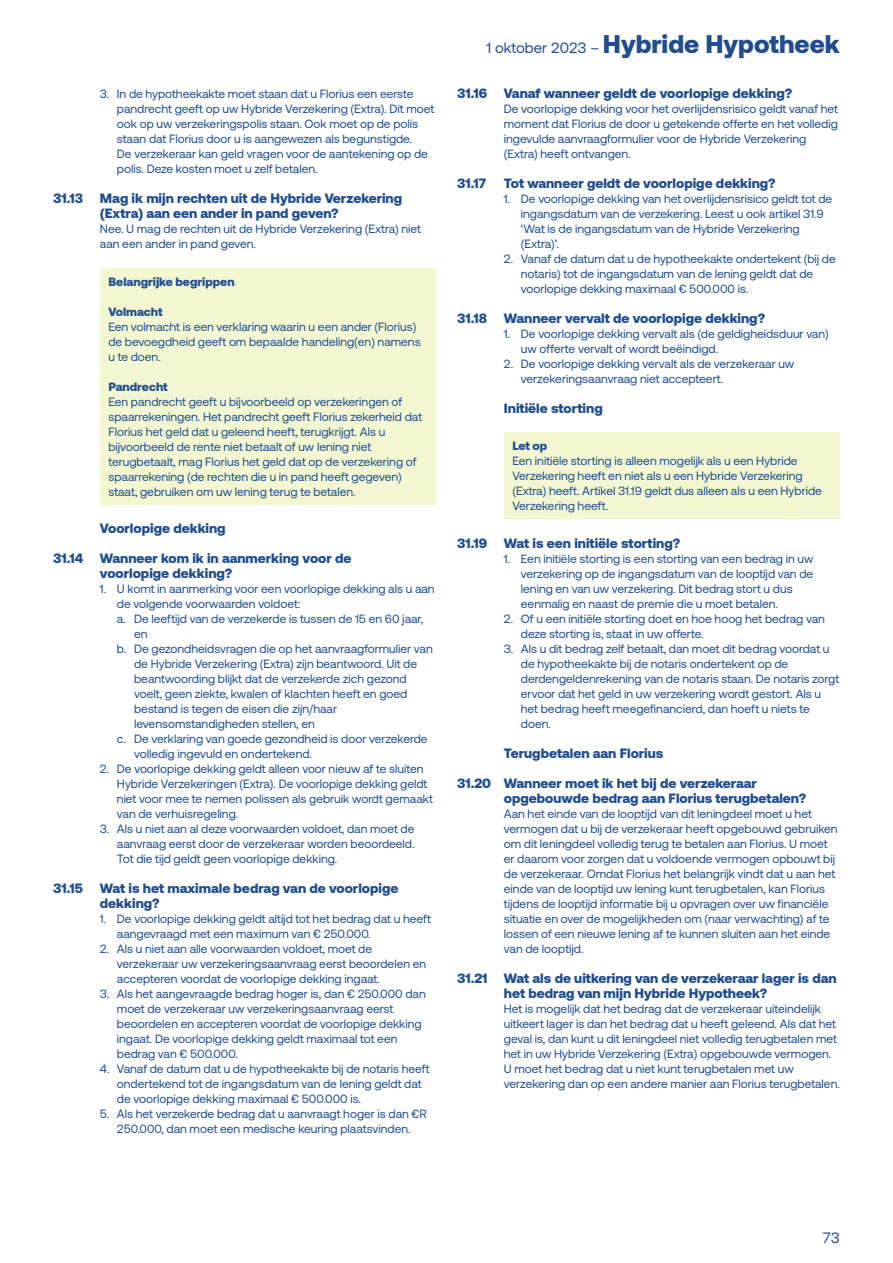
<style>
.page{position:relative;width:893px;height:1263px;background:#fff}
.page>*{position:absolute;margin:0;border:0;box-sizing:border-box;transform-origin:0 0}
.t1{font:900 25.5px "Aeonik";color:#1f4d8f}
.t2{font:15px "Aeonik";color:#1f4d8f}
.t3{font:900 13.5px/15px "Aeonik";color:#1f4d8f}
.t4{font:12px/15px "Aeonik";color:#1f4d8f}
.t5{font:900 12px "Aeonik";color:#1f4d8f}
.s1{font-weight:400;font-size:15px}
</style>
<div class="page">
<div style="left:100px;top:268px;width:336px;height:236px;background:#f2f7d2"></div>
<div style="left:504px;top:432px;width:336px;height:86px;background:#f2f7d2"></div>
<p class="t4" style="left:117px;top:87px;width:319px;text-indent:-17px">3. In de hypotheekakte moet staan dat u Florius een eerste pandrecht geeft op uw Hybride Verzekering (Extra). Dit moet ook op uw verzekeringspolis staan. Ook moet op de polis staan dat Florius door u is aangewezen als begunstigde.<br>De verzekeraar kan geld vragen voor de aantekening op de polis. Deze kosten moet u zelf betalen.</p>
<p class="t3" style="left:100px;top:191px;width:304px;text-indent:-47px">31.13 Mag ik mijn rechten uit de Hybride Verzekering (Extra) aan een ander in pand geven?</p>
<p class="t4" style="left:100px;top:222px;width:323px">Nee. U mag de rechten uit de Hybride Verzekering (Extra) niet aan een ander in pand geven.</p>
<p class="t5" style="left:108px;top:274px;width:128px">Belangrijke begrippen</p>
<p class="t5" style="left:108px;top:304px;width:56px">Volmacht</p>
<p class="t4" style="left:108px;top:319px;width:314px">Een volmacht is een verklaring waarin u een ander (Florius) de bevoegdheid geeft om bepaalde handeling(en) namens u te doen.</p>
<p class="t5" style="left:108px;top:379px;width:61px">Pandrecht</p>
<p class="t4" style="left:108px;top:394px;width:315px">Een pandrecht geeft u bijvoorbeeld op verzekeringen of spaarrekeningen. Het pandrecht geeft Florius zekerheid dat Florius het geld dat u geleend heeft, terugkrijgt. Als u bijvoorbeeld de rente niet betaalt of uw lening niet terugbetaalt, mag Florius het geld dat op de verzekering of spaarrekening (de rechten die u in pand heeft gegeven) staat, gebruiken om uw lening terug te betalen.</p>
<p class="t3" style="left:100px;top:521px;width:127px">Voorlopige dekking</p>
<p class="t3" style="left:100px;top:551px;width:253px;text-indent:-47px">31.14 Wanneer kom ik in aanmerking voor de voorlopige dekking?</p>
<p class="t4" style="left:100px;top:582px;width:336px">1. U komt in aanmerking voor een voorlopige dekking als u aan</p>
<p class="t4" style="left:117px;top:597px;width:185px">de volgende voorwaarden voldoet:</p>
<p class="t4" style="left:117px;top:612px;width:308px">a. De leeftijd van de verzekerde is tussen de 15 en 60 jaar,</p>
<p class="t4" style="left:134px;top:627px;width:15px">en</p>
<p class="t4" style="left:117px;top:642px;width:317px">b. De gezondheidsvragen die op het aanvraagformulier van</p>
<p class="t4" style="left:134px;top:657px;width:284px">de Hybride Verzekering (Extra) zijn beantwoord. Uit de</p>
<p class="t4" style="left:134px;top:672px;width:274px">beantwoording blijkt dat de verzekerde zich gezond</p>
<p class="t4" style="left:134px;top:687px;width:275px">voelt, geen ziekte, kwalen of klachten heeft en goed</p>
<p class="t4" style="left:134px;top:702px;width:204px">bestand is tegen de eisen die zijn/haar</p>
<p class="t4" style="left:134px;top:717px;width:182px">levensomstandigheden stellen, en</p>
<p class="t4" style="left:117px;top:732px;width:312px">c. De verklaring van goede gezondheid is door verzekerde</p>
<p class="t4" style="left:134px;top:747px;width:179px">volledig ingevuld en ondertekend.</p>
<p class="t4" style="left:117px;top:762px;width:317px;text-indent:-17px">2. De voorlopige dekking geldt alleen voor nieuw af te sluiten Hybride Verzekeringen (Extra). De voorlopige dekking geldt niet voor mee te nemen polissen als gebruik wordt gemaakt van de verhuisregeling.</p>
<p class="t4" style="left:117px;top:822px;width:299px;text-align:justify;text-indent:-17px">3. Als u niet aan al deze voorwaarden voldoet, dan moet de aanvraag eerst door de verzekeraar worden beoordeeld.<br>Tot die tijd geldt geen voorlopige dekking.</p>
<p class="t3" style="left:53px;top:881px;width:31px">31.15</p>
<p class="t3" style="left:100px;top:881px;width:300px">Wat is het maximale bedrag van de voorlopige dekking?</p>
<p class="t4" style="left:117px;top:912px;width:316px;text-indent:-17px">1. De voorlopige dekking geldt altijd tot het bedrag dat u heeft aangevraagd met een maximum van € 250.000.</p>
<p class="t4" style="left:117px;top:942px;width:311px;text-indent:-17px">2. Als u niet aan alle voorwaarden voldoet, moet de verzekeraar uw verzekeringsaanvraag eerst beoordelen en accepteren voordat de voorlopige dekking ingaat.</p>
<p class="t4" style="left:117px;top:987px;width:310px;text-indent:-17px">3. Als het aangevraagde bedrag hoger is, dan € 250.000 dan moet de verzekeraar uw verzekeringsaanvraag eerst beoordelen en accepteren voordat de voorlopige dekking ingaat. De voorlopige dekking geldt maximaal tot een bedrag van € 500.000.</p>
<p class="t4" style="left:117px;top:1062px;width:314px;text-indent:-17px">4. Vanaf de datum dat u de hypotheekakte bij de notaris heeft ondertekend tot de ingangsdatum van de lening geldt dat de voorlopige dekking maximaal € 500.000 is.</p>
<p class="t4" style="left:100px;top:1107px;width:328px;text-align:center">5. Als het verzekerde bedrag dat u aanvraagt hoger is dan €R<br>250.000, dan moet een medische keuring plaatsvinden.</p>
<h1 class="t1" style="left:486px;top:29px;width:355px"><span class="s1">1 oktober 2023 –</span> Hybride Hypotheek</h1>
<p class="t3" style="left:457px;top:86px;width:337px">31.16 Vanaf wanneer geldt de voorlopige dekking?</p>
<p class="t4" style="left:504px;top:102px;width:336px">De voorlopige dekking voor het overlijdensrisico geldt vanaf het moment dat Florius de door u getekende offerte en het volledig ingevulde aanvraagformulier voor de Hybride Verzekering (Extra) heeft ontvangen.</p>
<p class="t3" style="left:457px;top:176px;width:31px">31.17</p>
<p class="t3" style="left:504px;top:176px;width:273px">Tot wanneer geldt de voorlopige dekking?</p>
<p class="t4" style="left:521px;top:192px;width:313px;text-indent:-17px">1. De voorlopige dekking van het overlijdensrisico geldt tot de ingangsdatum van de verzekering. Leest u ook artikel 31.9 ‘Wat is de ingangsdatum van de Hybride Verzekering (Extra)’.</p>
<p class="t4" style="left:521px;top:252px;width:316px;text-indent:-17px">2. Vanaf de datum dat u de hypotheekakte ondertekent (bij de notaris) tot de ingangsdatum van de lening geldt dat de voorlopige dekking maximaal € 500.000 is.</p>
<p class="t3" style="left:457px;top:311px;width:31px">31.18</p>
<p class="t3" style="left:504px;top:311px;width:263px">Wanneer vervalt de voorlopige dekking?</p>
<p class="t4" style="left:521px;top:327px;width:309px;text-indent:-17px">1. De voorlopige dekking vervalt als (de geldigheidsduur van) uw offerte vervalt of wordt beëindigd.</p>
<p class="t4" style="left:521px;top:357px;width:275px;text-indent:-17px">2. De voorlopige dekking vervalt als de verzekeraar uw verzekeringsaanvraag niet accepteert.</p>
<p class="t3" style="left:504px;top:401px;width:100px">Initiële storting</p>
<p class="t5" style="left:512px;top:438px;width:36px">Let op</p>
<p class="t4" style="left:512px;top:453px;width:311px">Een initiële storting is alleen mogelijk als u een Hybride Verzekering heeft en niet als u een Hybride Verzekering (Extra) heeft. Artikel 31.19 geldt dus alleen als u een Hybride Verzekering heeft.</p>
<p class="t3" style="left:457px;top:536px;width:225px">31.19 Wat is een initiële storting?</p>
<p class="t4" style="left:521px;top:552px;width:294px;text-indent:-17px">1. Een initiële storting is een storting van een bedrag in uw verzekering op de ingangsdatum van de looptijd van de lening en van uw verzekering. Dit bedrag stort u dus eenmalig en naast de premie die u moet betalen.</p>
<p class="t4" style="left:521px;top:612px;width:306px;text-indent:-17px">2. Of u een initiële storting doet en hoe hoog het bedrag van deze storting is, staat in uw offerte.</p>
<p class="t4" style="left:521px;top:642px;width:320px;text-indent:-17px">3. Als u dit bedrag zelf betaalt, dan moet dit bedrag voordat u de hypotheekakte bij de notaris ondertekent op de derdengeldenrekening van de notaris staan. De notaris zorgt ervoor dat het geld in uw verzekering wordt gestort. Als u het bedrag heeft meegefinancierd, dan hoeft u niets te doen.</p>
<p class="t3" style="left:504px;top:746px;width:161px">Terugbetalen aan Florius</p>
<p class="t3" style="left:504px;top:776px;width:304px;text-indent:-47px">31.20 Wanneer moet ik het bij de verzekeraar opgebouwde bedrag aan Florius terugbetalen?</p>
<p class="t4" style="left:504px;top:807px;width:335px">Aan het einde van de looptijd van dit leningdeel moet u het vermogen dat u bij de verzekeraar heeft opgebouwd gebruiken om dit leningdeel volledig terug te betalen aan Florius. U moet er daarom voor zorgen dat u voldoende vermogen opbouwt bij de verzekeraar. Omdat Florius het belangrijk vindt dat u aan het einde van de looptijd uw lening kunt terugbetalen, kan Florius tijdens de looptijd informatie bij u opvragen over uw financiële situatie en over de mogelijkheden om (naar verwachting) af te lossen of een nieuwe lening af te kunnen sluiten aan het einde van de looptijd.</p>
<p class="t3" style="left:504px;top:971px;width:334px;text-indent:-47px">31.21 Wat als de uitkering van de verzekeraar lager is dan het bedrag van mijn Hybride Hypotheek?</p>
<p class="t4" style="left:504px;top:1002px;width:337px">Het is mogelijk dat het bedrag dat de verzekeraar uiteindelijk uitkeert lager is dan het bedrag dat u heeft geleend. Als dat het geval is, dan kunt u dit leningdeel niet volledig terugbetalen met het in uw Hybride Verzekering (Extra) opgebouwde vermogen.<br>U moet het bedrag dat u niet kunt terugbetalen met uw verzekering dan op een andere manier aan Florius terugbetalen.</p>
<p class="t2" style="left:823px;top:1229px;width:18px">73</p>
</div>
